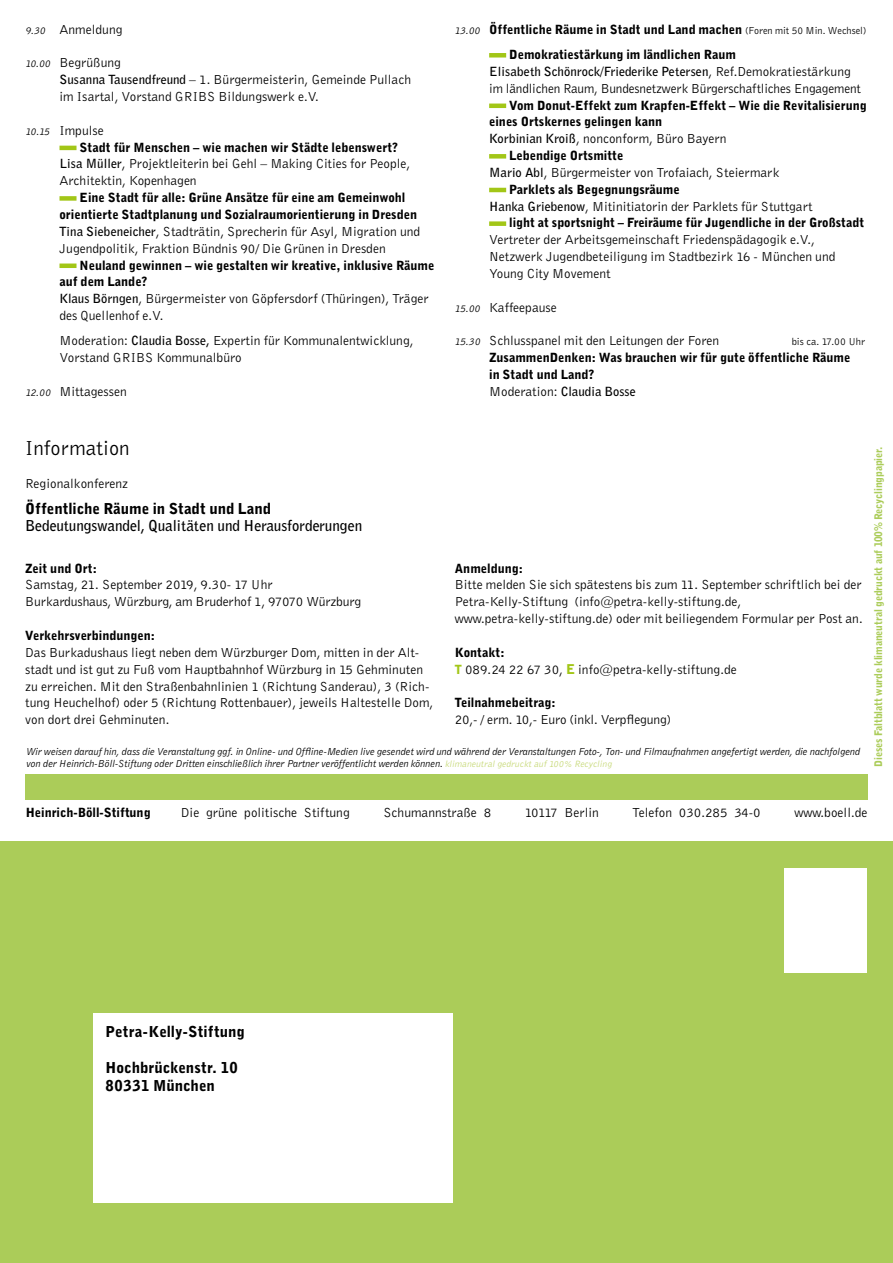
<style>
.page{position:relative;width:893px;height:1263px;background:#fff}
.page>*{position:absolute;margin:0;border:0;box-sizing:border-box;transform-origin:0 0}
.t1{font:21px "Bell Gothic";color:#000}
.t2{font:900 15px/18px "Bell Gothic";color:#000}
.t3{font:700 15px "Bell Gothic";color:#000}
.t4{font:13.5px/16.8px "Bell Gothic";color:#000}
.t5{font:900 12.6px/16.8px "Bell Gothic";color:#000}
.t6{font:700 12.6px "Bell Gothic";letter-spacing:.005em;color:#000}
.t7{font:italic 10.5px/12px "Bell Gothic";letter-spacing:-.01em;color:#000}
.t8{font:900 10.5px "Bell Gothic";letter-spacing:-.01em;color:#abcc59}
.t9{font:10.5px "Bell Gothic";color:#000}
.s1{font-style:italic;font-size:10.5px}
.s2{font-weight:700;font-size:12.6px}
.s3{font-weight:400;font-style:italic;font-size:10.5px}
.s4{font-weight:400;font-size:10.5px}
.s5{font-weight:400;font-size:13.5px}
.s6{font-weight:700}
.s7{font-weight:900;font-size:12.6px;color:#a2c617}
.s8{font-weight:900;color:#a2c617}
.s9{font-size:9.45px;color:#c7d978}
</style>
<div class="page">
<div style="left:0;top:842px;width:893px;height:421px;background:#abcc59"></div>
<div style="left:93px;top:1013px;width:360px;height:190px;background:#fff"></div>
<div style="left:784px;top:868px;width:83px;height:105px;background:#fff"></div>
<hr style="left:60px;top:146px;width:17px;height:4px;background:#a2c617">
<div style="left:60px;top:196px;width:17px;height:5px;background:#a2c617"></div>
<div style="left:60px;top:263px;width:17px;height:5px;background:#a2c617"></div>
<div style="left:489px;top:53px;width:17px;height:5px;background:#a2c617"></div>
<hr style="left:489px;top:104px;width:17px;height:4px;background:#a2c617">
<div style="left:489px;top:154px;width:17px;height:5px;background:#a2c617"></div>
<hr style="left:489px;top:188px;width:17px;height:4px;background:#a2c617">
<div style="left:489px;top:221px;width:17px;height:5px;background:#a2c617"></div>
<div style="left:25px;top:774px;width:843px;height:25px;background:#abcc59"></div>
<p class="t4" style="left:25px;top:21px;width:99px"><span class="s1">9.30</span> Anmeldung</p>
<p class="t4" style="left:60px;top:54px;width:353px;text-indent:-35px"><span class="s1">10.00</span> Begrüßung<br><span class="s2">Susanna Tausendfreund</span> – 1. Bürgermeisterin, Gemeinde Pullach im Isartal, Vorstand GRIBS Bildungswerk e.V.</p>
<p class="t4" style="left:25px;top:122px;width:80px"><span class="s1">10.15</span> Impulse</p>
<p class="t5" style="left:80px;top:139px;width:320px">Stadt für Menschen – wie machen wir Städte lebenswert?</p>
<p class="t4" style="left:60px;top:155px;width:352px"><span class="s2">Lisa Müller</span>, Projektleiterin bei Gehl – Making Cities for People,<br>Architektin, Kopenhagen</p>
<p class="t5" style="left:60px;top:190px;width:359px;text-indent:20px">Eine Stadt für alle: Grüne Ansätze für eine am Gemeinwohl orientierte Stadtplanung und Sozialraumorientierung in Dresden</p>
<p class="t4" style="left:60px;top:223px;width:362px"><span class="s2">Tina Siebeneicher</span>, Stadträtin, Sprecherin für Asyl, Migration und<br>Jugendpolitik, Fraktion Bündnis 90/ Die Grünen in Dresden</p>
<p class="t5" style="left:60px;top:257px;width:376px;text-indent:20px">Neuland gewinnen – wie gestalten wir kreative, inklusive Räume auf dem Lande?</p>
<p class="t4" style="left:60px;top:290px;width:371px"><span class="s2">Klaus Börngen</span>, Bürgermeister von Göpfersdorf (Thüringen), Träger des Quellenhof e.V.</p>
<p class="t4" style="left:60px;top:332px;width:356px">Moderation: <span class="s2">Claudia Bosse,</span> Expertin für Kommunalentwicklung,<br>Vorstand GRIBS Kommunalbüro</p>
<p class="t4" style="left:25px;top:383px;width:103px"><span class="s1">12.00</span> Mittagessen</p>
<p class="t5" style="left:509px;top:17px;width:359px;line-height:25.2px;text-indent:-55px"><span class="s3">13.00</span> Öffentliche Räume in Stadt und Land machen <span class="s4">(Foren mit 50 Min. Wechsel)<br></span>Demokratiestärkung im ländlichen Raum</p>
<p class="t6" style="left:489px;top:63px;width:363px">Elisabeth Schönrock/Friederike Petersen<span class="s5">, Ref.Demokratiestärkung</span></p>
<p class="t4" style="left:489px;top:80px;width:373px">im ländlichen Raum, Bundesnetzwerk Bürgerschaftliches Engagement</p>
<p class="t5" style="left:489px;top:97px;width:379px;text-indent:20px">Vom Donut-Effekt zum Krapfen-Effekt – Wie die Revitalisierung eines Ortskernes gelingen kann</p>
<p class="t4" style="left:489px;top:130px;width:239px"><span class="s2">Korbinian Kroiß</span>, nonconform, Büro Bayern</p>
<p class="t5" style="left:509px;top:147px;width:116px">Lebendige Ortsmitte</p>
<p class="t4" style="left:489px;top:164px;width:292px"><span class="s2">Mario Abl</span>, Bürgermeister von Trofaiach, Steiermark</p>
<p class="t5" style="left:509px;top:181px;width:172px">Parklets als Begegnungsräume</p>
<p class="t4" style="left:489px;top:197px;width:325px"><span class="s2">Hanka Griebenow</span>, Mitinitiatorin der Parklets für Stuttgart</p>
<p class="t5" style="left:509px;top:215px;width:356px">light at sportsnight – Freiräume für Jugendliche in der Großstadt</p>
<p class="t4" style="left:489px;top:231px;width:348px">Vertreter der Arbeitsgemeinschaft Friedenspädagogik e.V.,<br>Netzwerk Jugendbeteiligung im Stadtbezirk 16 - München und<br>Young City Movement</p>
<p class="t4" style="left:455px;top:298px;width:104px"><span class="s1">15.00</span> Kaffeepause</p>
<p class="t4" style="left:455px;top:332px;width:266px"><span class="s1">15.30</span> Schlusspanel mit den Leitungen der Foren</p>
<p class="t9" style="left:792px;top:335px;width:75px">bis ca. 17.00 Uhr</p>
<p class="t5" style="left:489px;top:350px;width:363px">ZusammenDenken: Was brauchen wir für gute öffentliche Räume in Stadt und Land?<br><span class="s5">Moderation:</span> <span class="s6">Claudia Bosse</span></p>
<h1 class="t1" style="left:25px;top:434px;width:106px">Information</h1>
<p class="t8" style="left:872px;top:767px;width:322px;rotate:-90deg">Dieses Faltblatt wurde klimaneutral gedruckt auf 100% Recyclingpapier.</p>
<p class="t4" style="left:25px;top:475px;width:104px">Regionalkonferenz</p>
<p class="t2" style="left:25px;top:500px;width:247px">Öffentliche Räume in Stadt und Land</p>
<p class="t3" style="left:25px;top:515px;width:339px">Bedeutungswandel, Qualitäten und Herausforderungen</p>
<p class="t5" style="left:25px;top:560px;width:73px">Zeit und Ort:</p>
<p class="t4" style="left:25px;top:576px;width:337px">Samstag, 21. September 2019, 9.30- 17 Uhr<br>Burkardushaus, Würzburg, am Bruderhof 1, 97070 Würzburg</p>
<p class="t5" style="left:25px;top:627px;width:131px">Verkehrsverbindungen:</p>
<p class="t4" style="left:25px;top:644px;width:410px">Das Burkadushaus liegt neben dem Würzburger Dom, mitten in der Alt&shy;stadt und ist gut zu Fuß vom Hauptbahnhof Würzburg in 15 Gehminuten zu erreichen. Mit den Straßenbahnlinien 1 (Richtung Sanderau), 3 (Rich&shy;tung Heuchelhof) oder 5 (Richtung Rottenbauer), jeweils Haltestelle Dom, von dort drei Gehminuten.</p>
<p class="t5" style="left:455px;top:560px;width:70px">Anmeldung:</p>
<p class="t4" style="left:455px;top:576px;width:409px">Bitte melden Sie sich spätestens bis zum 11. September schriftlich bei der<br>Petra-Kelly-Stiftung (info@petra-kelly-stiftung.de, www.petra-kelly-stiftung.de) oder mit beiliegendem Formular per Post an.</p>
<p class="t5" style="left:455px;top:644px;width:51px">Kontakt:</p>
<p class="t4" style="left:455px;top:660px;width:283px"><span class="s7">T</span> 089.24 22 67 30, <span class="s8">E</span> info@petra-kelly-stiftung.de</p>
<p class="t5" style="left:455px;top:695px;width:102px">Teilnahmebeitrag:</p>
<p class="t4" style="left:455px;top:711px;width:218px">20,- / erm. 10,- Euro (inkl. Verpflegung)</p>
<p class="t7" style="left:26px;top:746px;width:836px">Wir weisen darauf hin, dass die Veranstaltung ggf. in Online- und Offline-Medien live gesendet wird und während der Veranstaltungen Foto-, Ton- und Filmaufnahmen angefertigt werden, die nachfolgend von der Heinrich-Böll-Stiftung oder Dritten einschließlich ihrer Partner veröffentlicht werden können. <span class="s9">klimaneutralgedrucktauf100% Recycling</span></p>
<p class="t5" style="left:26px;top:804px;width:126px">Heinrich-Böll-Stiftung</p>
<p class="t4" style="left:181px;top:804px;width:170px">Die grüne politische Stiftung</p>
<p class="t4" style="left:383px;top:804px;width:109px">Schumannstraße 8</p>
<p class="t4" style="left:525px;top:804px;width:76px">10117 Berlin</p>
<p class="t4" style="left:633px;top:804px;width:130px">Telefon 030.285 34-0</p>
<p class="t4" style="left:794px;top:804px;width:75px">www.boell.de</p>
<p class="t2" style="left:106px;top:1023px;width:141px">Petra-Kelly-Stiftung</p>
<p class="t2" style="left:106px;top:1059px;width:134px">Hochbrückenstr. 10<br>80331 München</p>
</div>
